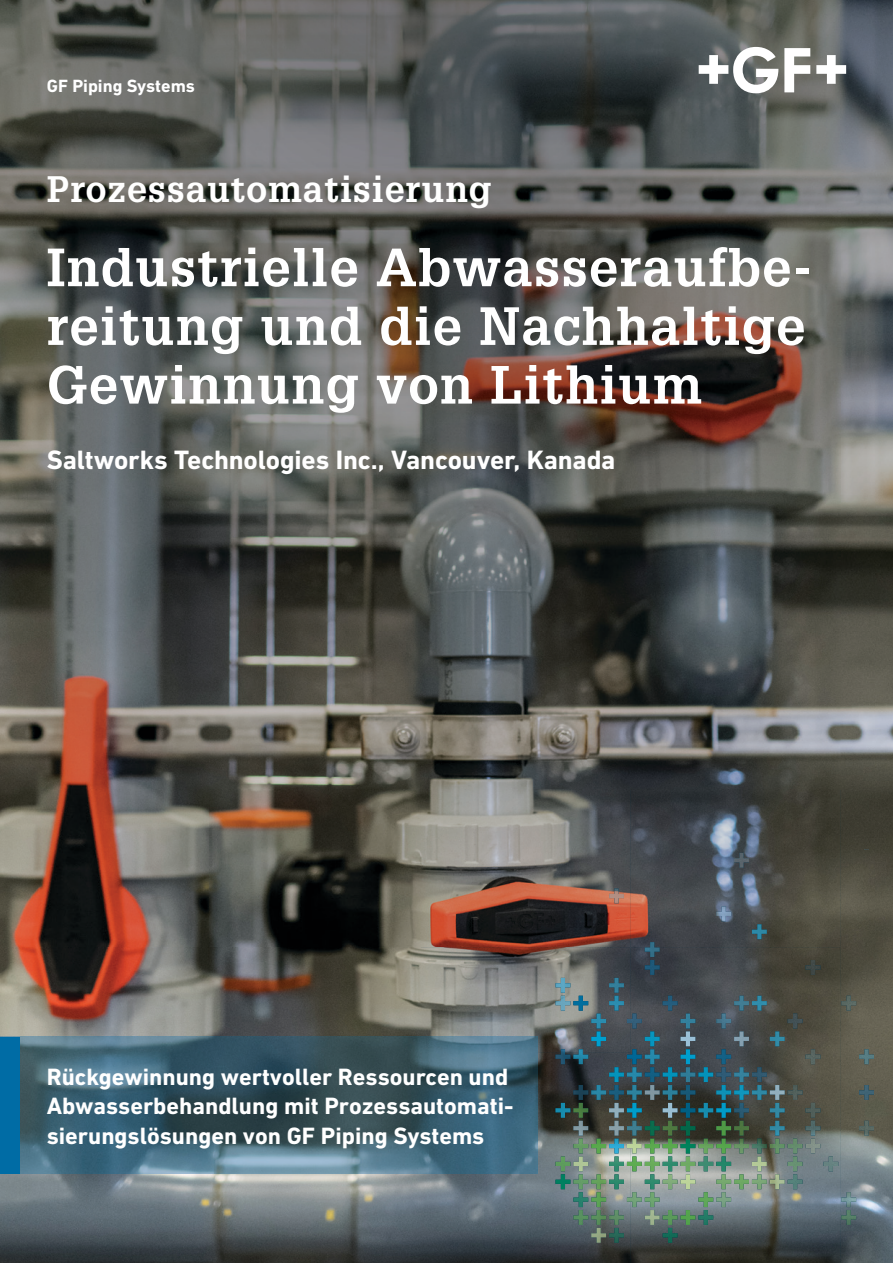
<style>
.page{position:relative;width:893px;height:1263px;background:#fff}
.page>*{position:absolute;margin:0;border:0;box-sizing:border-box;transform-origin:0 0}
.t1{font:700 52.5px/58.7px "Glypha LT Pro";letter-spacing:.025em;color:#fff}
.t2{font:700 36px "Glypha LT Pro";letter-spacing:.025em;color:#fff}
.t3{font:700 27px "DIN Next W1 G";letter-spacing:-.005em;color:#fff}
.t4{font:700 24px/29.4px "DIN Next W1 G";color:#fff}
.t5{font:700 18px "DIN Next W1 G";color:#fff}
</style>
<div class="page">
<img style="left:0;top:0;width:840px;height:947px">
<img style="left:840px;top:0;width:53px;height:1263px">
<img style="left:0;top:947px;width:315px;height:90px">
<img style="left:315px;top:947px;width:315px;height:105px">
<img style="left:630px;top:947px;width:211px;height:316px">
<img style="left:525px;top:1052px;width:106px;height:211px">
<img style="left:0;top:1174px;width:525px;height:89px">
<img style="left:591px;top:1228px;width:15px;height:15px">
<img style="left:573px;top:1156px;width:15px;height:15px">
<img style="left:645px;top:1210px;width:15px;height:15px">
<img style="left:627px;top:1138px;width:15px;height:15px">
<img style="left:680px;top:1174px;width:15px;height:15px">
<img style="left:752px;top:1156px;width:15px;height:15px">
<img style="left:770px;top:1174px;width:15px;height:15px">
<img style="left:805px;top:1138px;width:15px;height:15px">
<img style="left:698px;top:1138px;width:15px;height:15px">
<img style="left:698px;top:1192px;width:15px;height:15px">
<img style="left:716px;top:1121px;width:15px;height:14px">
<img style="left:716px;top:1138px;width:15px;height:15px">
<img style="left:716px;top:1174px;width:15px;height:15px">
<img style="left:716px;top:1192px;width:15px;height:15px">
<img style="left:734px;top:1121px;width:15px;height:14px">
<img style="left:734px;top:1138px;width:15px;height:15px">
<img style="left:734px;top:1174px;width:15px;height:15px">
<img style="left:555px;top:1156px;width:15px;height:15px">
<img style="left:609px;top:1210px;width:15px;height:15px">
<img style="left:591px;top:1210px;width:15px;height:15px">
<img style="left:591px;top:1192px;width:15px;height:15px">
<img style="left:591px;top:1174px;width:15px;height:15px">
<img style="left:591px;top:1138px;width:15px;height:15px">
<img style="left:573px;top:1210px;width:15px;height:15px">
<img style="left:573px;top:1174px;width:15px;height:15px">
<img style="left:573px;top:1138px;width:15px;height:15px">
<img style="left:573px;top:1103px;width:15px;height:15px">
<img style="left:680px;top:1210px;width:15px;height:15px">
<img style="left:663px;top:1210px;width:14px;height:15px">
<img style="left:663px;top:1174px;width:14px;height:15px">
<img style="left:663px;top:1138px;width:14px;height:15px">
<img style="left:663px;top:1121px;width:14px;height:14px">
<img style="left:645px;top:1192px;width:15px;height:15px">
<img style="left:645px;top:1156px;width:15px;height:15px">
<img style="left:645px;top:1138px;width:15px;height:15px">
<img style="left:627px;top:1192px;width:15px;height:15px">
<img style="left:627px;top:1156px;width:15px;height:15px">
<img style="left:680px;top:1156px;width:15px;height:15px">
<img style="left:752px;top:1174px;width:15px;height:15px">
<img style="left:770px;top:1138px;width:15px;height:15px">
<img style="left:788px;top:1138px;width:14px;height:15px">
<img style="left:788px;top:1156px;width:14px;height:15px">
<img style="left:841px;top:1192px;width:15px;height:15px">
<img style="left:841px;top:1210px;width:15px;height:15px">
<img style="left:698px;top:1156px;width:15px;height:15px">
<img style="left:698px;top:1210px;width:15px;height:15px">
<img style="left:716px;top:1156px;width:15px;height:15px">
<img style="left:555px;top:1174px;width:15px;height:15px">
<img style="left:609px;top:1228px;width:15px;height:15px">
<img style="left:609px;top:1174px;width:15px;height:15px">
<img style="left:609px;top:1156px;width:15px;height:15px">
<img style="left:573px;top:1192px;width:15px;height:15px">
<img style="left:663px;top:1228px;width:14px;height:15px">
<img style="left:663px;top:1156px;width:14px;height:15px">
<img style="left:645px;top:1174px;width:15px;height:15px">
<img style="left:645px;top:1121px;width:15px;height:14px">
<img style="left:680px;top:1121px;width:15px;height:14px">
<img style="left:680px;top:1138px;width:15px;height:15px">
<img style="left:752px;top:1138px;width:15px;height:15px">
<img style="left:788px;top:1174px;width:14px;height:15px">
<img style="left:823px;top:1156px;width:15px;height:15px">
<img style="left:716px;top:906px;width:15px;height:15px">
<img style="left:734px;top:853px;width:15px;height:15px">
<img style="left:734px;top:1031px;width:15px;height:15px">
<img style="left:609px;top:1121px;width:15px;height:14px">
<img style="left:609px;top:1103px;width:15px;height:15px">
<img style="left:573px;top:1121px;width:15px;height:14px">
<img style="left:663px;top:1103px;width:14px;height:15px">
<img style="left:645px;top:1085px;width:15px;height:15px">
<img style="left:680px;top:1031px;width:15px;height:15px">
<img style="left:770px;top:1085px;width:15px;height:15px">
<img style="left:698px;top:1067px;width:15px;height:15px">
<img style="left:698px;top:1103px;width:15px;height:15px">
<img style="left:716px;top:1013px;width:15px;height:15px">
<img style="left:716px;top:1085px;width:15px;height:15px">
<img style="left:716px;top:1103px;width:15px;height:15px">
<img style="left:734px;top:996px;width:15px;height:14px">
<img style="left:734px;top:1067px;width:15px;height:15px">
<img style="left:734px;top:1085px;width:15px;height:15px">
<img style="left:752px;top:924px;width:15px;height:15px">
<img style="left:555px;top:1103px;width:15px;height:15px">
<img style="left:555px;top:996px;width:15px;height:14px">
<img style="left:555px;top:978px;width:15px;height:15px">
<img style="left:609px;top:1138px;width:15px;height:15px">
<img style="left:609px;top:1067px;width:15px;height:15px">
<img style="left:609px;top:996px;width:15px;height:14px">
<img style="left:609px;top:978px;width:15px;height:15px">
<img style="left:609px;top:888px;width:15px;height:15px">
<img style="left:591px;top:1085px;width:15px;height:15px">
<img style="left:591px;top:1031px;width:15px;height:15px">
<img style="left:591px;top:1013px;width:15px;height:15px">
<img style="left:573px;top:1049px;width:15px;height:15px">
<img style="left:663px;top:1085px;width:14px;height:15px">
<img style="left:663px;top:1067px;width:14px;height:15px">
<img style="left:645px;top:1049px;width:15px;height:15px">
<img style="left:645px;top:1031px;width:15px;height:15px">
<img style="left:645px;top:942px;width:15px;height:15px">
<img style="left:627px;top:1121px;width:15px;height:14px">
<img style="left:627px;top:1103px;width:15px;height:15px">
<img style="left:627px;top:1085px;width:15px;height:15px">
<img style="left:627px;top:1067px;width:15px;height:15px">
<img style="left:680px;top:1013px;width:15px;height:15px">
<img style="left:680px;top:1049px;width:15px;height:15px">
<img style="left:680px;top:1067px;width:15px;height:15px">
<img style="left:752px;top:996px;width:15px;height:14px">
<img style="left:752px;top:1085px;width:15px;height:15px">
<img style="left:770px;top:1031px;width:15px;height:15px">
<img style="left:770px;top:1103px;width:15px;height:15px">
<img style="left:770px;top:1121px;width:15px;height:14px">
<img style="left:788px;top:1085px;width:14px;height:15px">
<img style="left:805px;top:1049px;width:15px;height:15px">
<img style="left:805px;top:1103px;width:15px;height:15px">
<img style="left:805px;top:1121px;width:15px;height:14px">
<img style="left:841px;top:996px;width:15px;height:14px">
<img style="left:859px;top:1049px;width:15px;height:15px">
<img style="left:859px;top:1121px;width:15px;height:14px">
<img style="left:716px;top:1049px;width:15px;height:15px">
<img style="left:716px;top:1067px;width:15px;height:15px">
<img style="left:734px;top:1103px;width:15px;height:15px">
<img style="left:555px;top:1049px;width:15px;height:15px">
<img style="left:609px;top:1085px;width:15px;height:15px">
<img style="left:573px;top:1085px;width:15px;height:15px">
<img style="left:573px;top:996px;width:15px;height:14px">
<img style="left:663px;top:996px;width:14px;height:14px">
<img style="left:645px;top:1067px;width:15px;height:15px">
<img style="left:645px;top:960px;width:15px;height:15px">
<img style="left:627px;top:1049px;width:15px;height:15px">
<img style="left:627px;top:1013px;width:15px;height:15px">
<img style="left:680px;top:1085px;width:15px;height:15px">
<img style="left:680px;top:1103px;width:15px;height:15px">
<img style="left:752px;top:1067px;width:15px;height:15px">
<img style="left:788px;top:1013px;width:14px;height:15px">
<img style="left:805px;top:960px;width:15px;height:15px">
<img style="left:859px;top:1085px;width:15px;height:15px">
<img style="left:20px;top:1037px;width:517px;height:137px">
<div style="left:0;top:1037px;width:20px;height:137px;background:#006ca5"></div>
<svg style="left:699px;top:47px;width:79px;height:46px"></svg>
<svg style="left:784px;top:48px;width:26px;height:44px"></svg>
<svg style="left:816px;top:55px;width:30px;height:29px"></svg>
<p class="t5" style="left:47px;top:76px;width:150px">GF Piping Systems</p>
<h2 class="t2" style="left:47px;top:167px;width:446px">Prozessautomatisierung</h2>
<h1 class="t1" style="left:47px;top:237px;width:767px">Industrielle Abwasseraufbe&shy;reitung und die Nachhaltige<br>Gewinnung von Lithium</h1>
<p class="t3" style="left:47px;top:444px;width:570px">Saltworks Technologies Inc., Vancouver, Kanada</p>
<p class="t4" style="left:47px;top:1062px;width:468px">Rückgewinnung wertvoller Ressourcen und<br>Abwasserbehandlung mit Prozessautomati&shy;sierungslösungen von GF Piping Systems</p>
</div>
